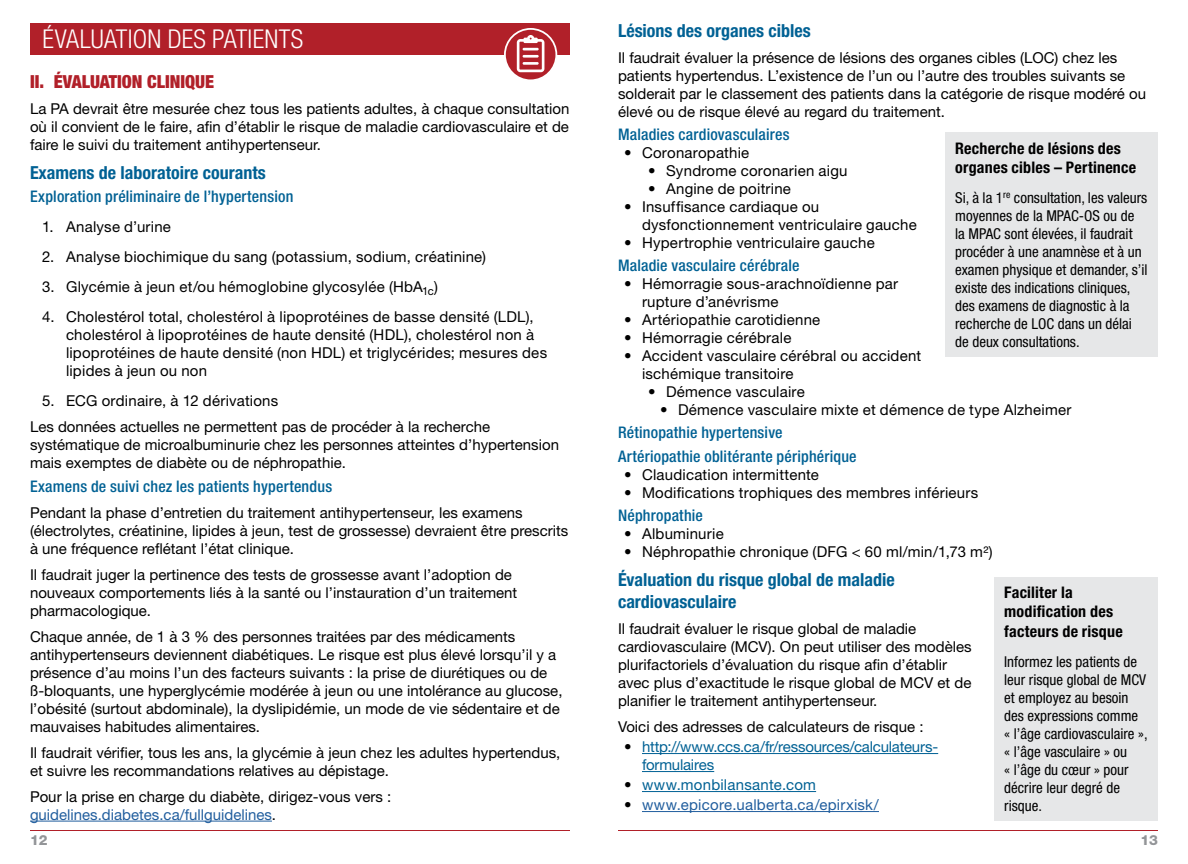
<style>
.page{position:relative;width:1188px;height:864px;background:#fff}
.page>*{position:absolute;margin:0;border:0;box-sizing:border-box;transform-origin:0 0}
.t1{font:300 condensed 26px "Helvetica Neue LT Std";letter-spacing:.01em;color:#fff}
.t2{font:700 condensed 18px/21.6px "Helvetica Neue LT Std";color:#006194}
.t3{font:900 condensed 18px "Helvetica Neue LT Std";color:#b12029}
.t4{font:500 condensed 16px/23.2px "Helvetica Neue LT Std";letter-spacing:.015em;color:#006194}
.t5{font:700 condensed 16px/19.2px "Helvetica Neue LT Std";letter-spacing:.015em;color:#000}
.t6{font:15px/18px "Helvetica Neue LT Std";color:#000}
.t7{font:condensed 15px/18px "Helvetica Neue LT Std";color:#000}
.t8{font:15px/18px "Helvetica Neue LT Std";letter-spacing:-.01em;color:#006194}
.t9{font:15px "Helvetica Neue LT Std";letter-spacing:.02em;color:#215e9e}
.t10{font:15px "Helvetica Neue LT Std";letter-spacing:.015em;color:#006194}
.t11{font:15px "Helvetica Neue LT Std";letter-spacing:.02em;color:#000}
.t12{font:800 14px "Helvetica Neue LT Std";color:#939598}
.s1{color:#215e9e}
.s2{color:#000}
</style>
<div class="page">
<hr style="left:30px;top:830px;width:540px;height:1px;background:#b12029">
<hr style="left:618px;top:830px;width:540px;height:1px;background:#b12029">
<div style="left:30px;top:23px;width:540px;height:32px;background:#b12029"></div>
<hr style="left:30px;top:821px;width:242px;height:1px;background:#215e9e">
<hr style="left:642px;top:753px;width:296px;height:1px;background:#006194">
<hr style="left:642px;top:771px;width:72px;height:1px;background:#006194">
<hr style="left:642px;top:791px;width:174px;height:1px;background:#006194">
<hr style="left:642px;top:811px;width:237px;height:1px;background:#215e9e">
<div style="left:945px;top:132px;width:213px;height:225px;background:#e6e7e8"></div>
<div style="left:994px;top:577px;width:164px;height:244px;background:#e6e7e8"></div>
<svg style="left:505px;top:29px;width:51px;height:51px"></svg>
<svg style="left:517px;top:35px;width:27px;height:37px"></svg>
<hr style="left:523px;top:62px;width:16px;height:3px;background:#fff">
<div style="left:504px;top:28px;width:53px;height:53px;border:2px solid #fff;border-radius:50%"></div>
<h1 class="t1" style="left:42px;top:24px;width:262px">ÉVALUATION DES PATIENTS</h1>
<p class="t3" style="left:30px;top:70px;width:186px">II. ÉVALUATION CLINIQUE</p>
<p class="t6" style="left:30px;top:99px;width:541px;text-align:justify">La PA devrait être mesurée chez tous les patients adultes, à chaque consultation où il convient de le faire, afin d’établir le risque de maladie cardiovasculaire et de faire le suivi du traitement antihypertenseur.</p>
<p class="t2" style="left:30px;top:162px;width:237px">Examens de laboratoire courants</p>
<p class="t4" style="left:30px;top:185px;width:265px">Exploration préliminaire de l’hypertension</p>
<p class="t6" style="left:42px;top:218px;width:131px">1. Analyse d’urine</p>
<p class="t6" style="left:42px;top:248px;width:446px">2. Analyse biochimique du sang (potassium, sodium, créatinine)</p>
<p class="t6" style="left:42px;top:278px;width:397px">3. Glycémie à jeun et/ou hémoglobine glycosylée (HbA<sub>1c</sub>)</p>
<p class="t6" style="left:66px;top:308px;width:483px;text-indent:-24px">4. Cholestérol total, cholestérol à lipoprotéines de basse densité (LDL), cholestérol à lipoprotéines de haute densité (HDL), cholestérol non à lipoprotéines de haute densité (non HDL) et triglycérides; mesures des lipides à jeun ou non</p>
<p class="t6" style="left:30px;top:388px;width:462px;line-height:26px;text-indent:12px">5. ECG ordinaire, à 12 dérivations<br>Les données actuelles ne permettent pas de procéder à la recherche</p>
<p class="t6" style="left:30px;top:436px;width:531px">systématique de microalbuminurie chez les personnes atteintes d’hypertension mais exemptes de diabète ou de néphropathie.</p>
<p class="t4" style="left:30px;top:474px;width:304px">Examens de suivi chez les patients hypertendus</p>
<p class="t6" style="left:30px;top:503px;width:540px">Pendant la phase d’entretien du traitement antihypertenseur, les examens (électrolytes, créatinine, lipides à jeun, test de grossesse) devraient être prescrits à une fréquence reflétant l’état clinique.</p>
<p class="t6" style="left:30px;top:565px;width:489px">Il faudrait juger la pertinence des tests de grossesse avant l’adoption de nouveaux comportements liés à la santé ou l’instauration d’un traitement pharmacologique.</p>
<p class="t6" style="left:30px;top:627px;width:534px">Chaque année, de 1 à 3 % des personnes traitées par des médicaments antihypertenseurs deviennent diabétiques. Le risque est plus élevé lorsqu’il y a présence d’au moins l’un des facteurs suivants : la prise de diurétiques ou de ß-bloquants, une hyperglycémie modérée à jeun ou une intolérance au glucose, l’obésité (surtout abdominale), la dyslipidémie, un mode de vie sédentaire et de mauvaises habitudes alimentaires.</p>
<p class="t6" style="left:30px;top:743px;width:532px">Il faudrait vérifier, tous les ans, la glycémie à jeun chez les adultes hypertendus, et suivre les recommandations relatives au dépistage.</p>
<p class="t6" style="left:30px;top:787px;width:363px">Pour la prise en charge du diabète, dirigez-vous vers : <span class="s1">guidelines.diabetes.ca/fullguidelines</span>.</p>
<p class="t2" style="left:618px;top:19px;width:194px">Lésions des organes cibles</p>
<p class="t6" style="left:618px;top:48px;width:530px">Il faudrait évaluer la présence de lésions des organes cibles (LOC) chez les patients hypertendus. L’existence de l’un ou l’autre des troubles suivants se solderait par le classement des patients dans la catégorie de risque modéré ou élevé ou de risque élevé au regard du traitement.</p>
<p class="t4" style="left:618px;top:123px;width:173px">Maladies cardiovasculaires</p>
<p class="t6" style="left:624px;top:144px;width:127px">• Coronaropathie</p>
<p class="t6" style="left:648px;top:162px;width:201px">• Syndrome coronarien aigu</p>
<p class="t6" style="left:648px;top:180px;width:144px">• Angine de poitrine</p>
<p class="t6" style="left:642px;top:198px;width:276px;text-indent:-18px">• Insuffisance cardiaque ou dysfonctionnement ventriculaire gauche</p>
<p class="t6" style="left:624px;top:234px;width:252px">• Hypertrophie ventriculaire gauche</p>
<p class="t4" style="left:618px;top:254px;width:183px">Maladie vasculaire cérébrale</p>
<p class="t6" style="left:642px;top:275px;width:258px;text-indent:-18px">• Hémorragie sous-arachnoïdienne par rupture d’anévrisme</p>
<p class="t6" style="left:624px;top:311px;width:198px">• Artériopathie carotidienne</p>
<p class="t11" style="left:624px;top:329px;width:169px">• Hémorragie cérébrale</p>
<p class="t6" style="left:642px;top:347px;width:281px;text-indent:-18px">• Accident vasculaire cérébral ou accident ischémique transitoire</p>
<p class="t6" style="left:648px;top:383px;width:158px">• Démence vasculaire</p>
<p class="t6" style="left:660px;top:401px;width:413px">• Démence vasculaire mixte et démence de type Alzheimer</p>
<p class="t4" style="left:618px;top:421px;width:240px">Rétinopathie hypertensive<br>Artériopathie oblitérante périphérique</p>
<p class="t6" style="left:624px;top:465px;width:197px">• Claudication intermittente</p>
<p class="t6" style="left:624px;top:483px;width:356px">• Modifications trophiques des membres inférieurs</p>
<p class="t4" style="left:618px;top:503px;width:86px">Néphropathie</p>
<p class="t6" style="left:624px;top:524px;width:101px">• Albuminurie</p>
<p class="t6" style="left:624px;top:542px;width:370px">• Néphropathie chronique (DFG &lt; 60 ml/min/1,73 m²)</p>
<p class="t2" style="left:618px;top:569px;width:278px">Évaluation du risque global de maladie cardiovasculaire</p>
<p class="t6" style="left:618px;top:620px;width:355px">Il faudrait évaluer le risque global de maladie cardiovasculaire (MCV). On peut utiliser des modèles plurifactoriels d’évaluation du risque afin d’établir avec plus d’exactitude le risque global de MCV et de planifier le traitement antihypertenseur.</p>
<p class="t6" style="left:618px;top:718px;width:307px">Voici des adresses de calculateurs de risque :</p>
<p class="t8" style="left:642px;top:738px;width:298px;text-indent:-18px"><span class="s2">•</span> http://www.ccs.ca/fr/ressources/calculateurs&shy;formulaires</p>
<p class="t10" style="left:624px;top:776px;width:194px"><span class="s2">•</span> www.monbilansante.com</p>
<p class="t9" style="left:624px;top:796px;width:256px"><span class="s2">•</span> www.epicore.ualberta.ca/epirxisk/</p>
<p class="t5" style="left:955px;top:138px;width:183px">Recherche de lésions des organes cibles – Pertinence</p>
<p class="t7" style="left:955px;top:189px;width:194px">Si, à la 1<sup>re</sup> consultation, les valeurs moyennes de la MPAC-OS ou de la MPAC sont élevées, il faudrait procéder à une anamnèse et à un examen physique et demander, s’il existe des indications cliniques, des examens de diagnostic à la recherche de LOC dans un délai de deux consultations.</p>
<p class="t5" style="left:1004px;top:583px;width:120px">Faciliter la modification des facteurs de risque</p>
<p class="t7" style="left:1004px;top:652px;width:145px">Informez les patients de leur risque global de MCV et employez au besoin des expressions comme « l’âge cardiovasculaire », « l’âge vasculaire » ou<br>« l’âge du cœur » pour décrire leur degré de risque.</p>
<p class="t12" style="left:30px;top:832px;width:19px">12</p>
<p class="t12" style="left:1140px;top:832px;width:19px">13</p>
</div>
